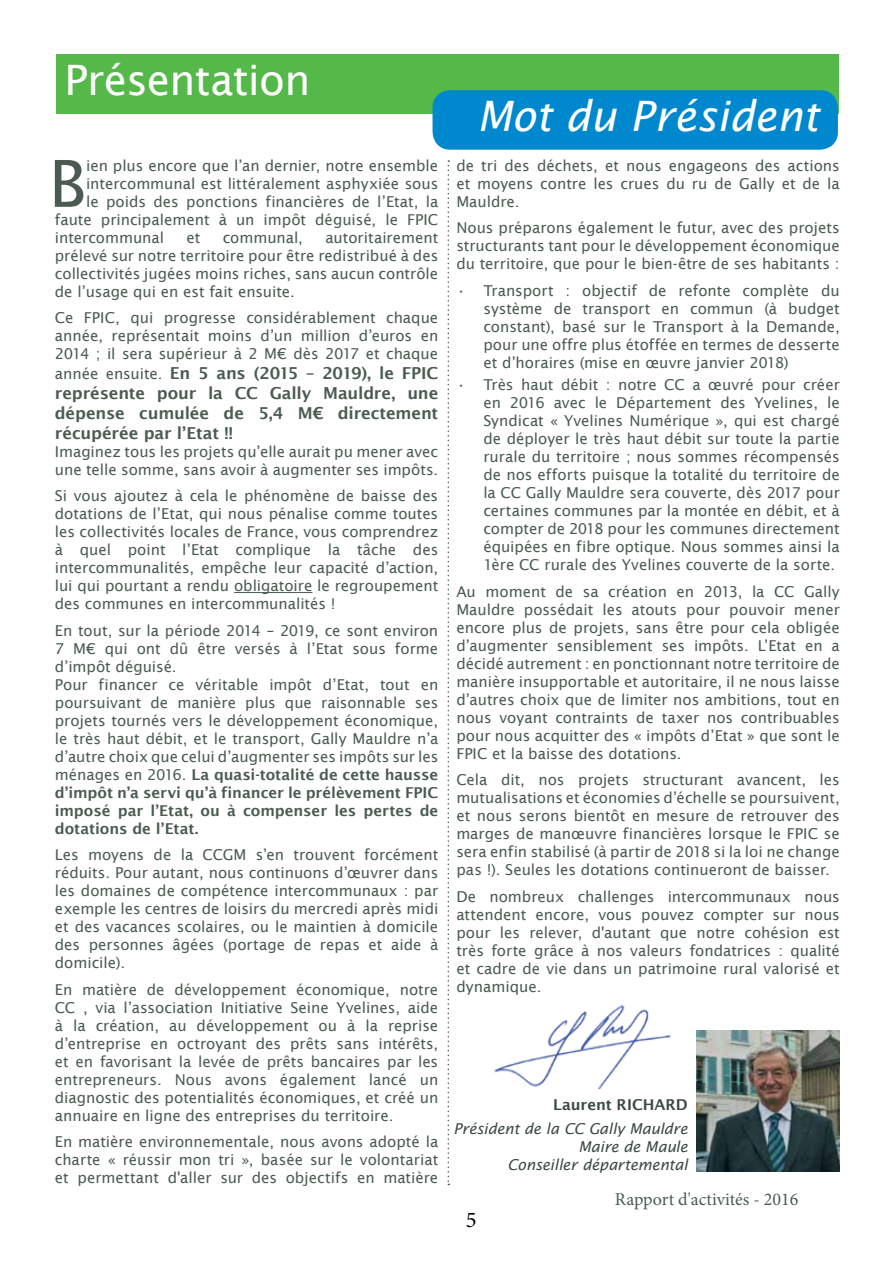
<style>
.page{position:relative;width:893px;height:1263px;background:#fff}
.page>*{position:absolute;margin:0;border:0;box-sizing:border-box;transform-origin:0 0}
.t1{font:64.8px "Lucida Sans";color:#4c5b52}
.t2{font:italic 42px "Lucida Sans";color:#fff}
.t3{font:42px "Lucida Sans";letter-spacing:-.015em;color:#fff}
.t4{font:22.5px "Minion Pro";color:#000}
.t5{font:18px "Minion Pro";color:#4c5b52}
.t6{font:600 16.5px/19.8px "Lucida Sans";letter-spacing:-.01em;color:#4c5b52;text-align:justify}
.t7{font:15px/18px "Lucida Sans";color:#4c5b52;text-align:justify}
.t8{font:italic 15px/18px "Lucida Sans";letter-spacing:-.01em;color:#3d4a42;text-align:right}
.t9{font:600 15px "Lucida Sans";color:#3d4a42}
.s1{font-weight:400;font-size:15px}
.s2{font-weight:600}
</style>
<div class="page">
<hr style="left:234px;top:592px;width:78px;height:1px;background:#4c5b52">
<div style="left:56px;top:54px;width:782px;height:60px;background:#54b948"></div>
<div style="left:432px;top:90px;width:406px;height:60px;background:#0088ce;border-radius:18px"></div>
<img style="left:696px;top:1031px;width:143px;height:140px">
<img style="left:494px;top:1005px;width:177px;height:84px">
<svg style="left:448px;top:160px;width:1px;height:1025px"></svg>
<h2 class="t3" style="left:65px;top:56px;width:247px">Présentation</h2>
<h1 class="t1" style="left:49px;top:147px;width:39px">B</h1>
<p class="t7" style="left:86px;top:156px;width:354px">ien plus encore que l’an dernier, notre ensemble</p>
<p class="t7" style="left:86px;top:174px;width:354px">intercommunal est littéralement asphyxiée sous</p>
<p class="t7" style="left:86px;top:192px;width:354px">le poids des ponctions financières de l’Etat, la</p>
<p class="t7" style="left:55px;top:210px;width:385px">faute principalement à un impôt déguisé, le FPIC</p>
<p class="t7" style="left:55px;top:228px;width:111px">intercommunal</p>
<p class="t7" style="left:186px;top:228px;width:15px">et</p>
<p class="t7" style="left:223px;top:228px;width:82px">communal,</p>
<p class="t7" style="left:55px;top:228px;width:385px;text-indent:270px">autoritairement prélevé sur notre territoire pour être redistribué à des collectivités jugées moins riches, sans aucun contrôle de l’usage qui en est fait ensuite.</p>
<p class="t7" style="left:55px;top:309px;width:385px">Ce FPIC, qui progresse considérablement chaque année, représentait moins d’un million d’euros en 2014 ; il sera supérieur à 2 M€ dès 2017 et chaque</p>
<p class="t6" style="left:55px;top:363px;width:385px"><span class="s1">année ensuite.</span> En 5 ans (2015 – 2019), le FPIC représente pour la CC Gally Mauldre, une dépense cumulée de 5,4 M€ directement récupérée par l’Etat !!</p>
<p class="t7" style="left:55px;top:442px;width:385px">Imaginez tous les projets qu’elle aurait pu mener avec une telle somme, sans avoir à augmenter ses impôts.</p>
<p class="t7" style="left:55px;top:487px;width:385px">Si vous ajoutez à cela le phénomène de baisse des dotations de l’Etat, qui nous pénalise comme toutes les collectivités locales de France, vous comprendrez à quel point l’Etat complique la tâche des intercommunalités, empêche leur capacité d’action, lui qui pourtant a rendu obligatoire le regroupement des communes en intercommunalités !</p>
<p class="t7" style="left:55px;top:621px;width:385px;text-align:left">En tout, sur la période 2014 – 2019, ce sont environ 7 M€ qui ont dû être versés à l’Etat sous forme d’impôt déguisé.<br>Pour financer ce véritable impôt d’Etat, tout en poursuivant de manière plus que raisonnable ses projets tournés vers le développement économique, le très haut débit, et le transport, Gally Mauldre n’a d’autre choix que celui d’augmenter ses impôts sur les ménages en 2016. <span class="s2">La quasi-totalité de cette hausse d’impôt n’a servi qu’à financer le prélèvement FPIC imposé par l’Etat, ou à compenser les pertes de dotations de l’Etat.</span></p>
<p class="t7" style="left:55px;top:846px;width:385px">Les moyens de la CCGM s’en trouvent forcément réduits. Pour autant, nous continuons d’œuvrer dans les domaines de compétence intercommunaux : par exemple les centres de loisirs du mercredi après midi et des vacances scolaires, ou le maintien à domicile des personnes âgées (portage de repas et aide à domicile).</p>
<p class="t7" style="left:55px;top:980px;width:385px">En matière de développement économique, notre CC , via l’association Initiative Seine Yvelines, aide à la création, au développement ou à la reprise d’entreprise en octroyant des prêts sans intérêts, et en favorisant la levée de prêts bancaires par les entrepreneurs. Nous avons également lancé un diagnostic des potentialités économiques, et créé un annuaire en ligne des entreprises du territoire.</p>
<p class="t7" style="left:55px;top:1133px;width:385px">En matière environnementale, nous avons adopté la charte « réussir mon tri », basée sur le volontariat et permettant d'aller sur des objectifs en matière</p>
<h2 class="t2" style="left:477px;top:92px;width:343px">Mot du Président</h2>
<p class="t7" style="left:456px;top:156px;width:385px">de tri des déchets, et nous engageons des actions et moyens contre les crues du ru de Gally et de la Mauldre.</p>
<p class="t7" style="left:456px;top:219px;width:385px">Nous préparons également le futur, avec des projets structurants tant pour le développement économique du territoire, que pour le bien-être de ses habitants :</p>
<p class="t7" style="left:483px;top:281px;width:358px;text-indent:-27px">• Transport : objectif de refonte complète du système de transport en commun (à budget constant), basé sur le Transport à la Demande, pour une offre plus étoffée en termes de desserte et d’horaires (mise en œuvre janvier 2018)</p>
<p class="t7" style="left:483px;top:376px;width:358px;text-indent:-27px">• Très haut débit : notre CC a œuvré pour créer en 2016 avec le Département des Yvelines, le Syndicat « Yvelines Numérique », qui est chargé de déployer le très haut débit sur toute la partie rurale du territoire ; nous sommes récompensés de nos efforts puisque la totalité du territoire de la CC Gally Mauldre sera couverte, dès 2017 pour certaines communes par la montée en débit, et à compter de 2018 pour les communes directement équipées en fibre optique. Nous sommes ainsi la 1ère CC rurale des Yvelines couverte de la sorte.</p>
<p class="t7" style="left:456px;top:582px;width:385px">Au moment de sa création en 2013, la CC Gally Mauldre possédait les atouts pour pouvoir mener encore plus de projets, sans être pour cela obligée d’augmenter sensiblement ses impôts. L’Etat en a décidé autrement : en ponctionnant notre territoire de manière insupportable et autoritaire, il ne nous laisse d’autres choix que de limiter nos ambitions, tout en nous voyant contraints de taxer nos contribuables pour nous acquitter des « impôts d’Etat » que sont le FPIC et la baisse des dotations.</p>
<p class="t7" style="left:456px;top:771px;width:385px">Cela dit, nos projets structurant avancent, les mutualisations et économies d’échelle se poursuivent, et nous serons bientôt en mesure de retrouver des marges de manœuvre financières lorsque le FPIC se sera enfin stabilisé (à partir de 2018 si la loi ne change pas !). Seules les dotations continueront de baisser.</p>
<p class="t7" style="left:456px;top:887px;width:385px">De nombreux challenges intercommunaux nous attendent encore, vous pouvez compter sur nous pour les relever, d'autant que notre cohésion est très forte grâce à nos valeurs fondatrices : qualité et cadre de vie dans un patrimoine rural valorisé et dynamique.</p>
<p class="t9" style="left:553px;top:1096px;width:136px">Laurent RICHARD</p>
<p class="t8" style="left:453px;top:1119px;width:236px">Président de la CC Gally Mauldre<br>Maire de Maule<br>Conseiller départemental</p>
<h3 class="t4" style="left:466px;top:1205px;width:12px">5</h3>
<p class="t5" style="left:615px;top:1188px;width:185px">Rapport d'activités - 2016</p>
</div>
